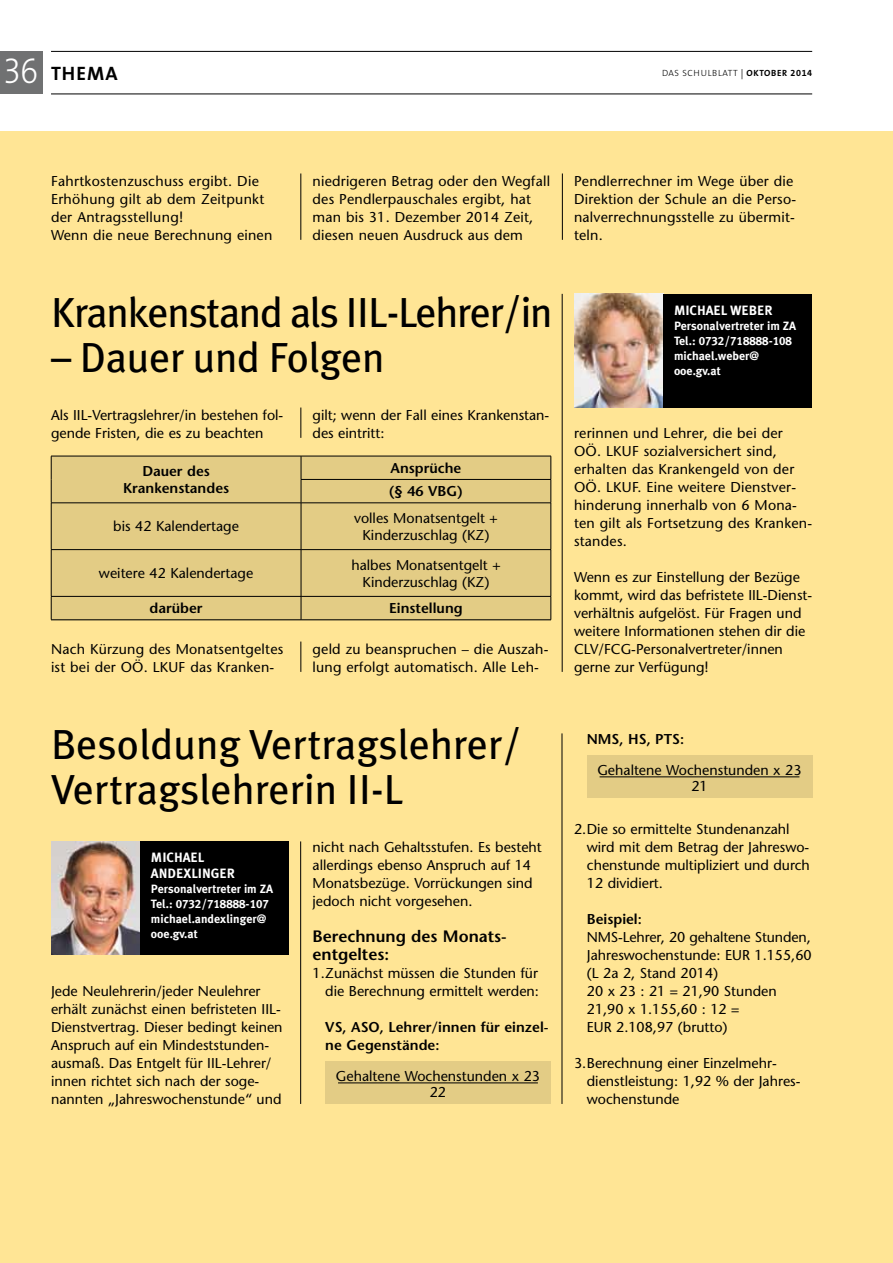
<style>
.page{position:relative;width:893px;height:1263px;background:#fff}
.page>*{position:absolute;margin:0;border:0;box-sizing:border-box;transform-origin:0 0}
.t1{font:42px/45px "Meta Plus";letter-spacing:-.01em;color:#000}
.t2{font:42px "Meta Plus";letter-spacing:-.03em;color:#000}
.t3{font:700 19.5px "The Sans";letter-spacing:.05em;color:#000}
.t4{font:600 16.5px/18px "Stone Sans Std";color:#000}
.t5{font:500 14.25px/18px "Stone Sans Std";color:#000}
.t6{font:600 14.25px/18px "Stone Sans Std";color:#000}
.t7{font:500 14.25px/18px "Stone Sans Std";letter-spacing:.02em;color:#000}
.t8{font:700 13.5px/16.2px "Meta Plus";letter-spacing:.065em;color:#fff}
.t9{font:700 12px/15px "Meta Plus";color:#fff}
.t10{font:12px "Meta Plus Bold Caps";color:#fff}
.t11{font:300 9px "The Sans";letter-spacing:.07em;color:#000}
.s1{font-family:"The Sans Light Expert";font-weight:400;font-size:36px;color:#fff}
.s2{font-family:"Helvetica Neue LT Com";font-weight:400;font-stretch:condensed;font-size:13.5px}
.s3{font-weight:700}
.s4{font-family:"The Sans Bold Expert";font-weight:400}
.s5{font-family:"Meta Plus";font-weight:700}
</style>
<div class="page">
<div style="left:0;top:132px;width:893px;height:1131px;background:#ffe595"></div>
<div style="left:51px;top:456px;width:500px;height:164px;background:#e3cc85"></div>
<img style="left:51px;top:841px;width:89px;height:113px">
<div style="left:140px;top:841px;width:149px;height:113px;background:#000"></div>
<hr style="left:562px;top:733px;width:1px;height:371px;background:#000">
<hr style="left:300px;top:841px;width:1px;height:263px;background:#000">
<div style="left:325px;top:1061px;width:226px;height:43px;background:#e3cc85"></div>
<hr style="left:338px;top:1082px;width:200px;height:1px;background:#000">
<div style="left:587px;top:755px;width:225px;height:43px;background:#e3cc85"></div>
<hr style="left:600px;top:776px;width:199px;height:1px;background:#000">
<hr style="left:562px;top:294px;width:1px;height:378px;background:#000">
<hr style="left:301px;top:407px;width:1px;height:31px;background:#000">
<hr style="left:301px;top:173px;width:1px;height:67px;background:#000">
<hr style="left:562px;top:173px;width:1px;height:67px;background:#000">
<hr style="left:301px;top:641px;width:1px;height:31px;background:#000">
<img style="left:574px;top:294px;width:89px;height:113px">
<div style="left:663px;top:294px;width:149px;height:113px;background:#000"></div>
<hr style="left:51px;top:456px;width:250px;height:1px;background:#000">
<hr style="left:301px;top:456px;width:250px;height:1px;background:#000">
<svg style="left:51px;top:456px;width:1px;height:47px"></svg>
<hr style="left:301px;top:479px;width:250px;height:1px;background:#000">
<svg style="left:301px;top:456px;width:1px;height:47px"></svg>
<svg style="left:551px;top:456px;width:1px;height:47px"></svg>
<hr style="left:51px;top:503px;width:250px;height:1px;background:#000">
<hr style="left:51px;top:503px;width:1px;height:46px;background:#000">
<hr style="left:301px;top:503px;width:250px;height:1px;background:#000">
<hr style="left:301px;top:503px;width:1px;height:46px;background:#000">
<hr style="left:551px;top:503px;width:1px;height:46px;background:#000">
<hr style="left:51px;top:549px;width:250px;height:1px;background:#000">
<hr style="left:51px;top:550px;width:1px;height:46px;background:#000">
<hr style="left:301px;top:549px;width:250px;height:1px;background:#000">
<hr style="left:301px;top:550px;width:1px;height:46px;background:#000">
<hr style="left:551px;top:550px;width:1px;height:46px;background:#000">
<hr style="left:51px;top:596px;width:250px;height:1px;background:#000">
<svg style="left:51px;top:597px;width:1px;height:22px"></svg>
<hr style="left:301px;top:596px;width:250px;height:1px;background:#000">
<svg style="left:301px;top:597px;width:1px;height:22px"></svg>
<svg style="left:551px;top:597px;width:1px;height:23px"></svg>
<hr style="left:51px;top:619px;width:250px;height:1px;background:#000">
<hr style="left:301px;top:619px;width:250px;height:1px;background:#000">
<hr style="left:51px;top:51px;width:761px;height:1px;background:#000">
<hr style="left:51px;top:94px;width:761px;height:1px;background:#000">
<div style="left:0;top:51px;width:43px;height:43px;background:#707172"></div>
<h2 class="t3" style="left:3px;top:57px;width:116px"><span class="s1">36</span> THEMA</h2>
<p class="t11" style="left:662px;top:66px;width:152px">DAS SCHULBLATT <span class="s2">|</span> <span class="s3">OKTOBER</span> <span class="s4">2014</span></p>
<p class="t7" style="left:51px;top:172px;width:223px">Fahrtkostenzuschuss ergibt. Die<br>Erhöhung gilt ab dem Zeitpunkt der Antragsstellung!<br>Wenn die neue Berechnung einen</p>
<p class="t5" style="left:313px;top:172px;width:239px">niedrigeren Betrag oder den Wegfall des Pendlerpauschales ergibt, hat man bis 31. Dezember 2014 Zeit, diesen neuen Ausdruck aus dem</p>
<p class="t5" style="left:574px;top:172px;width:224px">Pendlerrechner im Wege über die<br>Direktion der Schule an die Perso&shy;nalverrechnungsstelle zu übermit&shy;teln.</p>
<h1 class="t2" style="left:51px;top:288px;width:503px">Krankenstand als IIL-Lehrer/in</h1>
<h1 class="t1" style="left:51px;top:334px;width:335px">– Dauer und Folgen</h1>
<p class="t5" style="left:313px;top:406px;width:238px">gilt; wenn der Fall eines Krankenstan&shy;des eintritt:</p>
<p class="t5" style="left:51px;top:406px;width:234px">Als IIL-Vertragslehrer/in bestehen fol&shy;gende Fristen, die es zu beachten</p>
<p class="t6" style="left:123px;top:463px;width:108px;line-height:16.5px;text-align:center">Dauer des<br>Krankenstandes</p>
<p class="t6" style="left:389px;top:456px;width:76px;line-height:23.4px">Ansprüche (§ 46 VBG)</p>
<p class="t5" style="left:113px;top:517px;width:127px">bis 42 Kalendertage</p>
<p class="t5" style="left:354px;top:510px;width:145px;line-height:16.5px;text-align:center">volles Monatsentgelt +<br>Kinderzuschlag (KZ)</p>
<p class="t5" style="left:99px;top:564px;width:156px">weitere 42 Kalendertage</p>
<p class="t5" style="left:351px;top:557px;width:151px;line-height:16.5px;text-align:center">halbes Monatsentgelt +<br>Kinderzuschlag (KZ)</p>
<p class="t6" style="left:150px;top:599px;width:55px">darüber</p>
<p class="t6" style="left:389px;top:599px;width:75px">Einstellung</p>
<p class="t5" style="left:313px;top:640px;width:237px">geld zu beanspruchen – die Auszah&shy;lung erfolgt automatisch. Alle Leh-</p>
<p class="t5" style="left:51px;top:640px;width:234px">Nach Kürzung des Monatsentgeltes ist bei der OÖ. LKUF das Kranken-</p>
<h1 class="t1" style="left:51px;top:721px;width:472px">Besoldung Vertragslehrer/<br>Vertragslehrerin II-L</h1>
<p class="t8" style="left:151px;top:849px;width:85px">Michael andexlinger</p>
<p class="t9" style="left:151px;top:881px;width:117px">Personalvertreter im ZA</p>
<p class="t10" style="left:151px;top:897px;width:119px"><span class="s5">Tel.:</span> 0732/718888-107</p>
<p class="t9" style="left:151px;top:911px;width:117px">michael.andexlinger@ ooe.gv.at</p>
<p class="t5" style="left:51px;top:982px;width:233px">Jede Neulehrerin/jeder Neulehrer erhält zunächst einen befristeten IIL-Dienstvertrag. Dieser bedingt keinen Anspruch auf ein Mindeststunden&shy;ausmaß. Das Entgelt für IIL-Lehrer/ innen richtet sich nach der soge&shy;nannten „Jahreswochenstunde“ und</p>
<p class="t5" style="left:313px;top:838px;width:231px">nicht nach Gehaltsstufen. Es besteht allerdings ebenso Anspruch auf 14<br>Monatsbezüge. Vorrückungen sind jedoch nicht vorgesehen.</p>
<p class="t4" style="left:313px;top:927px;width:196px">Berechnung des Monats&shy;entgeltes:</p>
<p class="t5" style="left:313px;top:964px;width:228px;text-align:right">1.Zunächst müssen die Stunden für die Berechnung ermittelt werden:</p>
<p class="t6" style="left:325px;top:1018px;width:225px">VS, ASO, Lehrer/innen für einzel&shy;ne Gegenstände:</p>
<p class="t5" style="left:336px;top:1068px;width:206px;line-height:16.5px;text-align:center">Gehaltene Wochenstunden x 23<br>22</p>
<p class="t8" style="left:674px;top:302px;width:92px">Michael WEBER</p>
<p class="t9" style="left:674px;top:318px;width:117px">Personalvertreter im ZA</p>
<p class="t10" style="left:674px;top:333px;width:119px"><span class="s5">Tel.:</span> 0732/718888-108</p>
<p class="t9" style="left:674px;top:348px;width:87px">michael.weber@ ooe.gv.at</p>
<p class="t5" style="left:574px;top:424px;width:240px">rerinnen und Lehrer, die bei der<br>OÖ. LKUF sozialversichert sind, erhalten das Krankengeld von der<br>OÖ. LKUF. Eine weitere Dienstver&shy;hinderung innerhalb von 6 Mona&shy;ten gilt als Fortsetzung des Kranken&shy;standes.</p>
<p class="t5" style="left:574px;top:568px;width:240px">Wenn es zur Einstellung der Bezüge kommt, wird das befristete IIL-Dienst&shy;verhältnis aufgelöst. Für Fragen und weitere Informationen stehen dir die CLV/FCG-Personalvertreter/innen gerne zur Verfügung!</p>
<p class="t6" style="left:587px;top:730px;width:99px">NMS, HS, PTS:</p>
<p class="t5" style="left:597px;top:762px;width:206px;line-height:16.5px;text-align:center">Gehaltene Wochenstunden x 23<br>21</p>
<p class="t5" style="left:587px;top:820px;width:225px;text-indent:-13px">2.Die so ermittelte Stundenanzahl wird mit dem Betrag der Jahreswo&shy;chenstunde multipliziert und durch<br>12 dividiert.</p>
<p class="t6" style="left:587px;top:910px;width:57px">Beispiel:</p>
<p class="t5" style="left:587px;top:928px;width:226px">NMS-Lehrer, 20 gehaltene Stunden,<br>Jahreswochenstunde: EUR 1.155,60 (L 2a 2, Stand 2014)<br>20 x 23 : 21 = 21,90 Stunden<br>21,90 x 1.155,60 : 12 =<br>EUR 2.108,97 (brutto)</p>
<p class="t5" style="left:587px;top:1054px;width:215px;text-indent:-13px">3.Berechnung einer Einzelmehr&shy;dienstleistung: 1,92 % der Jahres&shy;wochenstunde</p>
</div>
